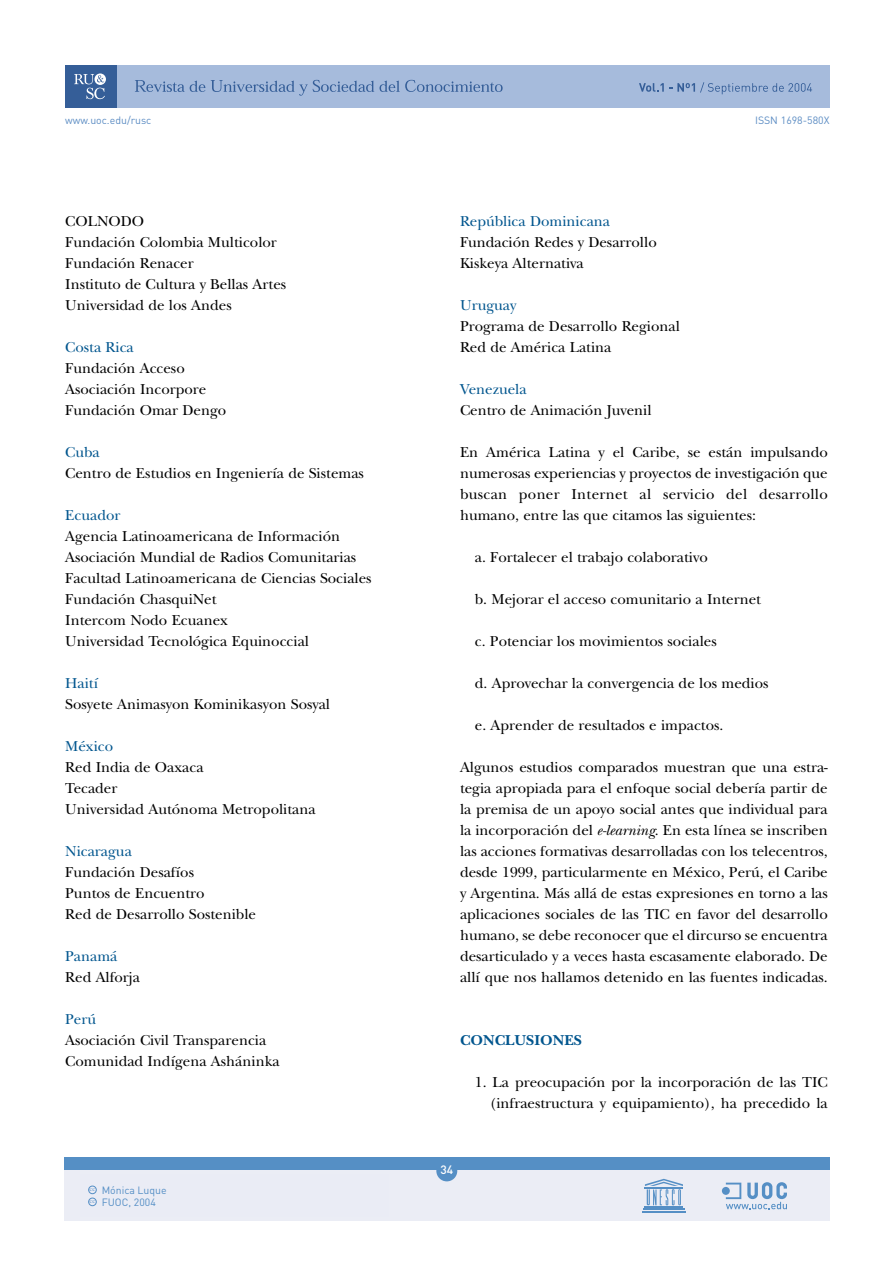
<style>
.page{position:relative;width:893px;height:1263px;background:#fff}
.page>*{position:absolute;margin:0;border:0;box-sizing:border-box;transform-origin:0 0}
.t1{font:15px/21px "New Baskerville";color:#000}
.t2{font:700 15px "New Baskerville";color:#00558e}
.t3{font:500 12px "DIN";color:#fff}
.t4{font:10.5px "DIN";color:#5b8cc3}
.t5{font:10.5px "DIN";color:#548ec5}
.t6{font:600 3.9px "Adobe Caslon Pro";color:#548ec5}
.s1{color:#00558e}
.s2{font-style:italic}
</style>
<div class="page">
<div style="left:64px;top:1157px;width:765px;height:13px;background:#558fc5"></div>
<div style="left:64px;top:1170px;width:765px;height:50px;background:#ebedf5"></div>
<hr style="left:645px;top:1206px;width:38px;height:1px;background:#558fc5">
<hr style="left:643px;top:1208px;width:42px;height:2px;background:#558fc5">
<hr style="left:642px;top:1211px;width:44px;height:2px;background:#558fc5">
<svg style="left:645px;top:1179px;width:38px;height:26px"></svg>
<div style="left:436px;top:1160px;width:21px;height:21px;background:#558fc5;border-radius:50%"></div>
<svg style="left:722px;top:1182px;width:65px;height:27px"></svg>
<div style="left:86px;top:65px;width:743px;height:43px;background:#a6bbdc"></div>
<svg style="left:135px;top:80px;width:70px;height:12px"></svg>
<svg style="left:211px;top:80px;width:292px;height:16px"></svg>
<svg style="left:639px;top:82px;width:173px;height:12px"></svg>
<div style="left:65px;top:65px;width:52px;height:43px;background:#355e98"></div>
<svg style="left:74px;top:73px;width:32px;height:26px"></svg>
<div style="left:88px;top:1186px;width:8px;height:8px;border:1px solid #548ec5;border-radius:50%"></div>
<div style="left:88px;top:1198px;width:8px;height:8px;border:1px solid #548ec5;border-radius:50%"></div>
<p class="t4" style="left:65px;top:113px;width:88px">www.uoc.edu/rusc</p>
<p class="t4" style="left:755px;top:113px;width:76px">ISSN 1698-580X</p>
<p class="t1" style="left:65px;top:211px;width:222px">COLNODO<br>Fundación Colombia Multicolor<br>Fundación Renacer<br>Instituto de Cultura y Bellas Artes<br>Universidad de los Andes</p>
<p class="t1" style="left:65px;top:337px;width:162px"><span class="s1">Costa Rica<br></span>Fundación Acceso<br>Asociación Incorpore<br>Fundación Omar Dengo</p>
<p class="t1" style="left:65px;top:442px;width:300px"><span class="s1">Cuba<br></span>Centro de Estudios en Ingeniería de Sistemas</p>
<p class="t1" style="left:65px;top:505px;width:308px"><span class="s1">Ecuador<br></span>Agencia Latinoamericana de Información<br>Asociación Mundial de Radios Comunitarias<br>Facultad Latinoamericana de Ciencias Sociales<br>Fundación ChasquiNet<br>Intercom Nodo Ecuanex<br>Universidad Tecnológica Equinoccial</p>
<p class="t1" style="left:65px;top:673px;width:266px"><span class="s1">Haití<br></span>Sosyete Animasyon Kominikasyon Sosyal</p>
<p class="t1" style="left:65px;top:736px;width:252px"><span class="s1">México<br></span>Red India de Oaxaca<br>Tecader<br>Universidad Autónoma Metropolitana</p>
<p class="t1" style="left:65px;top:841px;width:192px"><span class="s1">Nicaragua<br></span>Fundación Desafíos<br>Puntos de Encuentro<br>Red de Desarrollo Sostenible</p>
<p class="t1" style="left:65px;top:946px;width:76px"><span class="s1">Panamá<br></span>Red Alforja</p>
<p class="t1" style="left:65px;top:1009px;width:216px"><span class="s1">Perú<br></span>Asociación Civil Transparencia<br>Comunidad Indígena Asháninka</p>
<p class="t6" style="left:90px;top:1188px;width:7px">CC</p>
<p class="t5" style="left:102px;top:1183px;width:66px">Mónica Luque</p>
<p class="t6" style="left:90px;top:1200px;width:7px">CC</p>
<p class="t5" style="left:102px;top:1195px;width:56px">FUOC, 2004</p>
<p class="t1" style="left:460px;top:211px;width:198px"><span class="s1">República Dominicana<br></span>Fundación Redes y Desarrollo<br>Kiskeya Alternativa</p>
<p class="t1" style="left:460px;top:295px;width:221px"><span class="s1">Uruguay<br></span>Programa de Desarrollo Regional<br>Red de América Latina</p>
<p class="t1" style="left:460px;top:379px;width:193px"><span class="s1">Venezuela<br></span>Centro de Animación Juvenil</p>
<p class="t1" style="left:460px;top:442px;width:369px;text-align:justify">En América Latina y el Caribe, se están impulsando numerosas experiencias y proyectos de investigación que buscan poner Internet al servicio del desarrollo humano, entre las que citamos las siguientes:</p>
<p class="t1" style="left:475px;top:547px;width:234px">a. Fortalecer el trabajo colaborativo</p>
<p class="t1" style="left:475px;top:589px;width:288px">b. Mejorar el acceso comunitario a Internet</p>
<p class="t1" style="left:475px;top:631px;width:243px">c. Potenciar los movimientos sociales</p>
<p class="t1" style="left:475px;top:673px;width:295px">d. Aprovechar la convergencia de los medios</p>
<p class="t1" style="left:475px;top:715px;width:250px">e. Aprender de resultados e impactos.</p>
<p class="t1" style="left:460px;top:757px;width:369px;text-align:justify">Algunos estudios comparados muestran que una estra&shy;tegia apropiada para el enfoque social debería partir de la premisa de un apoyo social antes que individual para la incorporación del <span class="s2">e-learning</span>. En esta línea se inscriben las acciones formativas desarrolladas con los telecentros, desde 1999, particularmente en México, Perú, el Caribe y Argentina. Más allá de estas expresiones en torno a las aplicaciones sociales de las TIC en favor del desarrollo humano, se debe reconocer que el dircurso se encuentra desarticulado y a veces hasta escasamente elaborado. De allí que nos hallamos detenido en las fuentes indicadas.</p>
<p class="t2" style="left:460px;top:1031px;width:123px">CONCLUSIONES</p>
<p class="t1" style="left:475px;top:1072px;width:354px;text-align:right">1. La preocupación por la incorporación de las TIC (infraestructura y equipamiento), ha precedido la</p>
<p class="t3" style="left:440px;top:1162px;width:14px">34</p>
</div>
